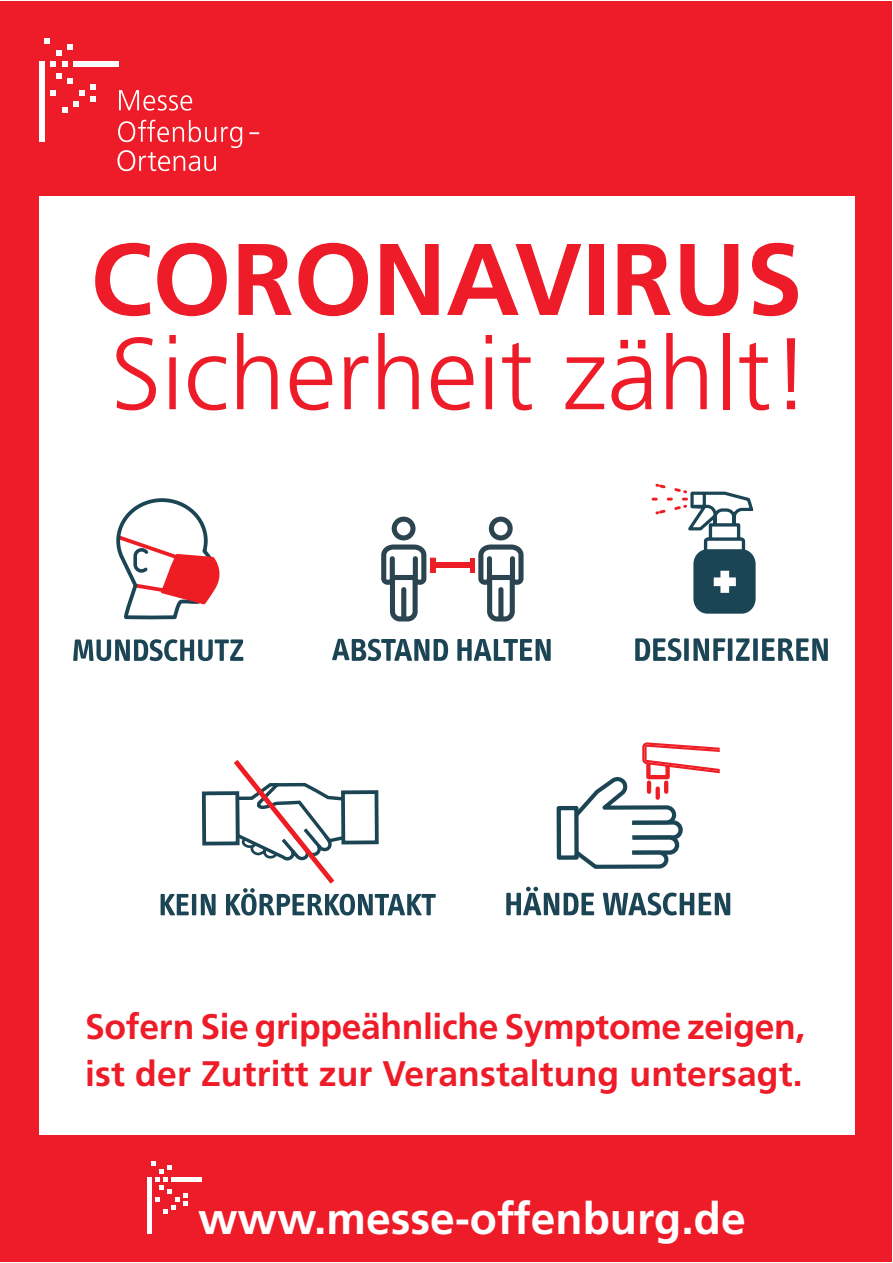
<style>
.page{position:relative;width:893px;height:1263px;background:#fff}
.page>*{position:absolute;margin:0;border:0;box-sizing:border-box;transform-origin:0 0}
.t1{font:300 101.7px "Frutiger LT Com";color:#ee1c28}
.t2{font:700 101.7px "Frutiger LT Com";color:#ee1c28}
.t3{font:700 44.4px "Frutiger LT Com";color:#fff}
.t4{font:700 35.4px/47.7px "Frutiger LT Com";letter-spacing:-.005em;color:#ee1c28}
</style>
<div class="page">
<div style="left:1px;top:1px;width:891px;height:1261px;background:#ee1c28"></div>
<div style="left:39px;top:196px;width:815px;height:939px;background:#fff"></div>
<hr style="left:171px;top:1177px;width:31px;height:4px;background:#fff">
<svg style="left:151px;top:1161px;width:37px;height:52px"></svg>
<hr style="left:147px;top:1177px;width:4px;height:57px;background:#fff">
<svg style="left:50px;top:73px;width:46px;height:40px"></svg>
<div style="left:73px;top:61px;width:46px;height:6px;background:#fff"></div>
<svg style="left:45px;top:38px;width:28px;height:29px"></svg>
<div style="left:39px;top:61px;width:6px;height:81px;background:#fff"></div>
<svg style="left:117px;top:90px;width:125px;height:81px"></svg>
<svg style="left:249px;top:132px;width:10px;height:2px"></svg>
<div style="left:557px;top:806px;width:22px;height:54px;border:4px solid #1b4554"></div>
<svg style="left:571px;top:742px;width:149px;height:127px"></svg>
<svg style="left:506px;top:887px;width:88px;height:28px"></svg>
<svg style="left:603px;top:892px;width:127px;height:23px"></svg>
<svg style="left:457px;top:639px;width:94px;height:22px"></svg>
<svg style="left:116px;top:498px;width:104px;height:122px"></svg>
<svg style="left:73px;top:639px;width:170px;height:22px"></svg>
<div style="left:202px;top:791px;width:38px;height:54px;border:4px solid #1b4554"></div>
<svg style="left:161px;top:894px;width:28px;height:21px"></svg>
<hr style="left:192px;top:894px;width:4px;height:21px;background:#1b4554">
<svg style="left:201px;top:894px;width:15px;height:21px"></svg>
<svg style="left:226px;top:760px;width:210px;height:155px"></svg>
<div style="left:695px;top:551px;width:59px;height:61px;background:#1b4554;border-radius:13px"></div>
<div style="left:693px;top:549px;width:63px;height:65px;border:4px solid #1b4554;border-radius:13px"></div>
<svg style="left:653px;top:483px;width:100px;height:70px"></svg>
<svg style="left:714px;top:571px;width:22px;height:22px"></svg>
<svg style="left:635px;top:638px;width:46px;height:23px"></svg>
<div style="left:684px;top:638px;width:5px;height:23px;background:#1b4554"></div>
<svg style="left:693px;top:638px;width:32px;height:23px"></svg>
<hr style="left:728px;top:638px;width:4px;height:23px;background:#1b4554">
<svg style="left:736px;top:638px;width:14px;height:23px"></svg>
<div style="left:753px;top:638px;width:5px;height:23px;background:#1b4554"></div>
<svg style="left:762px;top:638px;width:66px;height:23px"></svg>
<svg style="left:381px;top:517px;width:45px;height:104px"></svg>
<svg style="left:478px;top:517px;width:46px;height:104px"></svg>
<div style="left:431px;top:562px;width:43px;height:5px;background:#ec1d25"></div>
<div style="left:430px;top:558px;width:6px;height:15px;background:#ec1d25;border:1px solid #ec1d25"></div>
<hr style="left:470px;top:558px;width:4px;height:14px;background:#ec1d25">
<svg style="left:332px;top:639px;width:116px;height:22px"></svg>
<h1 class="t2" style="left:90px;top:217px;width:714px">CORONAVIRUS</h1>
<h1 class="t1" style="left:111px;top:315px;width:702px">Sicherheit zählt!</h1>
<p class="t4" style="left:85px;top:1002px;width:721px">Sofern Sie grippeähnliche Symptome zeigen, ist der Zutritt zur Veranstaltung untersagt.</p>
<p class="t3" style="left:198px;top:1191px;width:549px">www.messe-offenburg.de</p>
</div>
